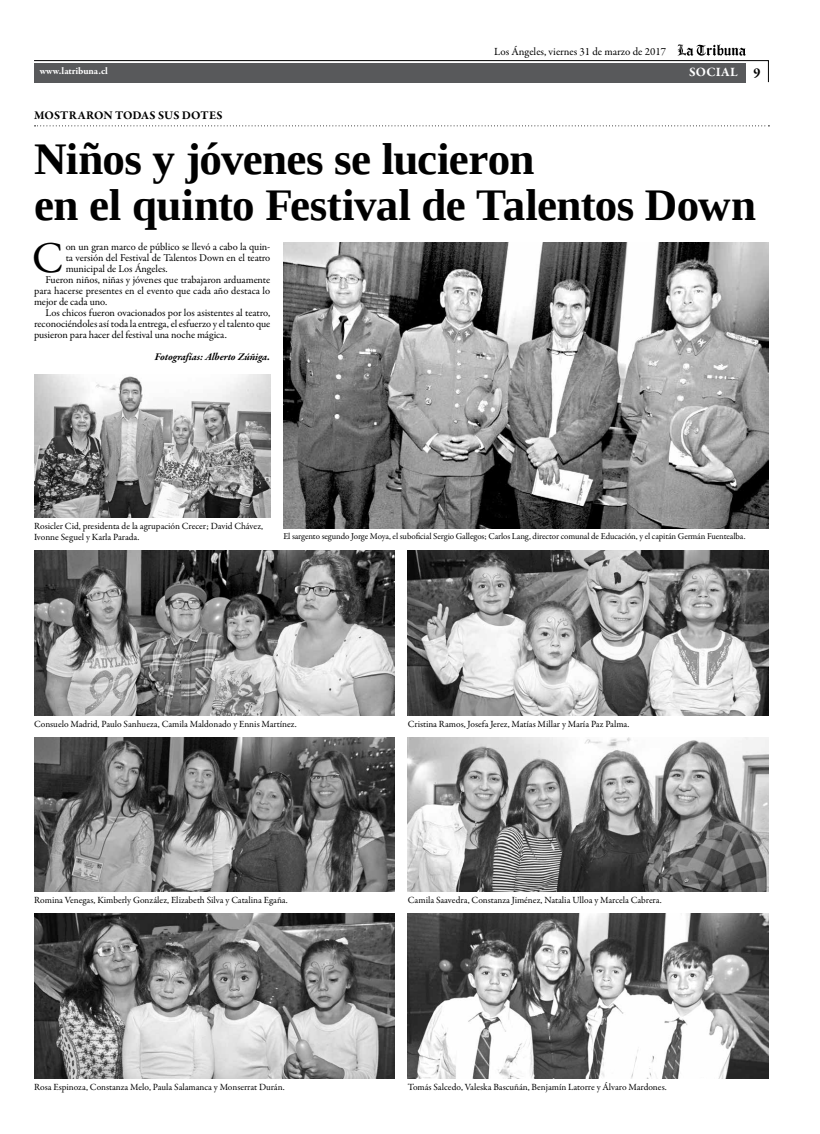
<style>
.page{position:relative;width:820px;height:1134px;background:#fff}
.page>*{position:absolute;margin:0;border:0;box-sizing:border-box;transform-origin:0 0}
.t1{font:700 45px/46px "Liberation Serif";letter-spacing:-.015em;color:#000}
.t2{font:44.5px "Garamond Premr Pro";color:#000}
.t3{font:700 14px "Garamond Premr Pro";color:#000}
.t4{font:700 13px "Garamond Premr Pro";letter-spacing:.02em;color:#fff}
.t5{font:700 12px "Garamond Premr Pro";letter-spacing:.01em;color:#000}
.t6{font:11px "Garamond Premr Pro";color:#000}
.t7{font:10.5px "Garamond Premr Pro";letter-spacing:-.005em;color:#000}
.t8{font:italic 700 10.5px "Garamond Premr Pro";letter-spacing:-.005em;color:#000}
.t9{font:700 10px "Garamond Premr Pro";color:#fff}
.t10{font:9.5px/11px "Garamond Premr Pro";color:#000}
.t11{font:9px "Garamond Premr Pro";letter-spacing:-.01em;color:#000}
</style>
<div class="page">
<svg style="left:34px;top:44px;width:735px;height:39px"></svg>
<div style="left:34px;top:63px;width:711px;height:19px;background:#58595b"></div>
<svg style="left:35px;top:125px;width:734px;height:1px"></svg>
<img style="left:283px;top:242px;width:485px;height:286px">
<img style="left:34px;top:550px;width:361px;height:165px">
<img style="left:408px;top:737px;width:360px;height:154px">
<img style="left:34px;top:737px;width:361px;height:154px">
<img style="left:408px;top:550px;width:360px;height:165px">
<img style="left:34px;top:913px;width:361px;height:165px">
<img style="left:408px;top:913px;width:360px;height:165px">
<img style="left:34px;top:374px;width:236px;height:143px">
<p class="t6" style="left:494px;top:45px;width:173px">Los Ángeles, viernes 31 de marzo de 2017</p>
<p class="t9" style="left:40px;top:65px;width:70px">www.latribuna.cl</p>
<h3 class="t4" style="left:688px;top:64px;width:50px">social</h3>
<p class="t5" style="left:34px;top:108px;width:189px">MOSTRARON TODAS SUS DOTES</p>
<h3 class="t3" style="left:753px;top:64px;width:9px">9</h3>
<h1 class="t1" style="left:34px;top:135px;width:723px">Niños y jóvenes se lucieron<br>en el quinto Festival de Talentos Down</h1>
<h2 class="t2" style="left:32px;top:231px;width:33px">C</h2>
<p class="t7" style="left:66px;top:240px;width:206px">on un gran marco de público se llevó a cabo la quin-</p>
<p class="t7" style="left:66px;top:251px;width:206px">ta versión del Festival de Talentos Down en el teatro</p>
<p class="t7" style="left:66px;top:262px;width:103px">municipal de Los Ángeles.</p>
<p class="t7" style="left:45px;top:273px;width:226px">Fueron niños, niñas y jóvenes que trabajaron arduamente</p>
<p class="t7" style="left:34px;top:284px;width:238px">para hacerse presentes en el evento que cada año destaca lo</p>
<p class="t7" style="left:34px;top:295px;width:75px">mejor de cada uno.</p>
<p class="t7" style="left:45px;top:306px;width:226px">Los chicos fueron ovacionados por los asistentes al teatro,</p>
<p class="t7" style="left:34px;top:317px;width:238px">reconociéndoles así toda la entrega, el esfuerzo y el talento que</p>
<p class="t7" style="left:34px;top:328px;width:194px">pusieron para hacer del festival una noche mágica.</p>
<p class="t8" style="left:155px;top:350px;width:117px">Fotografías: Alberto Zúñiga.</p>
<p class="t10" style="left:34px;top:520px;width:230px">Rosicler Cid, presidenta de la agrupación Crecer; David Chávez,<br>Ivonne Seguel y Karla Parada.</p>
<p class="t11" style="left:283px;top:531px;width:463px">El sargento segundo Jorge Moya, el suboficial Sergio Gallegos; Carlos Lang, director comunal de Educación, y el capitán Germán Fuentealba.</p>
<p class="t10" style="left:34px;top:718px;width:264px">Consuelo Madrid, Paulo Sanhueza, Camila Maldonado y Ennis Martínez.</p>
<p class="t10" style="left:408px;top:718px;width:223px">Cristina Ramos, Josefa Jerez, Matías Millar y María Paz Palma.</p>
<p class="t10" style="left:34px;top:894px;width:255px">Romina Venegas, Kimberly González, Elizabeth Silva y Catalina Egaña.</p>
<p class="t10" style="left:408px;top:894px;width:255px">Camila Saavedra, Constanza Jiménez, Natalia Ulloa y Marcela Cabrera.</p>
<p class="t10" style="left:34px;top:1081px;width:252px">Rosa Espinoza, Constanza Melo, Paula Salamanca y Monserrat Durán.</p>
<p class="t10" style="left:408px;top:1081px;width:260px">Tomás Salcedo, Valeska Bascuñán, Benjamín Latorre y Álvaro Mardones.</p>
</div>
